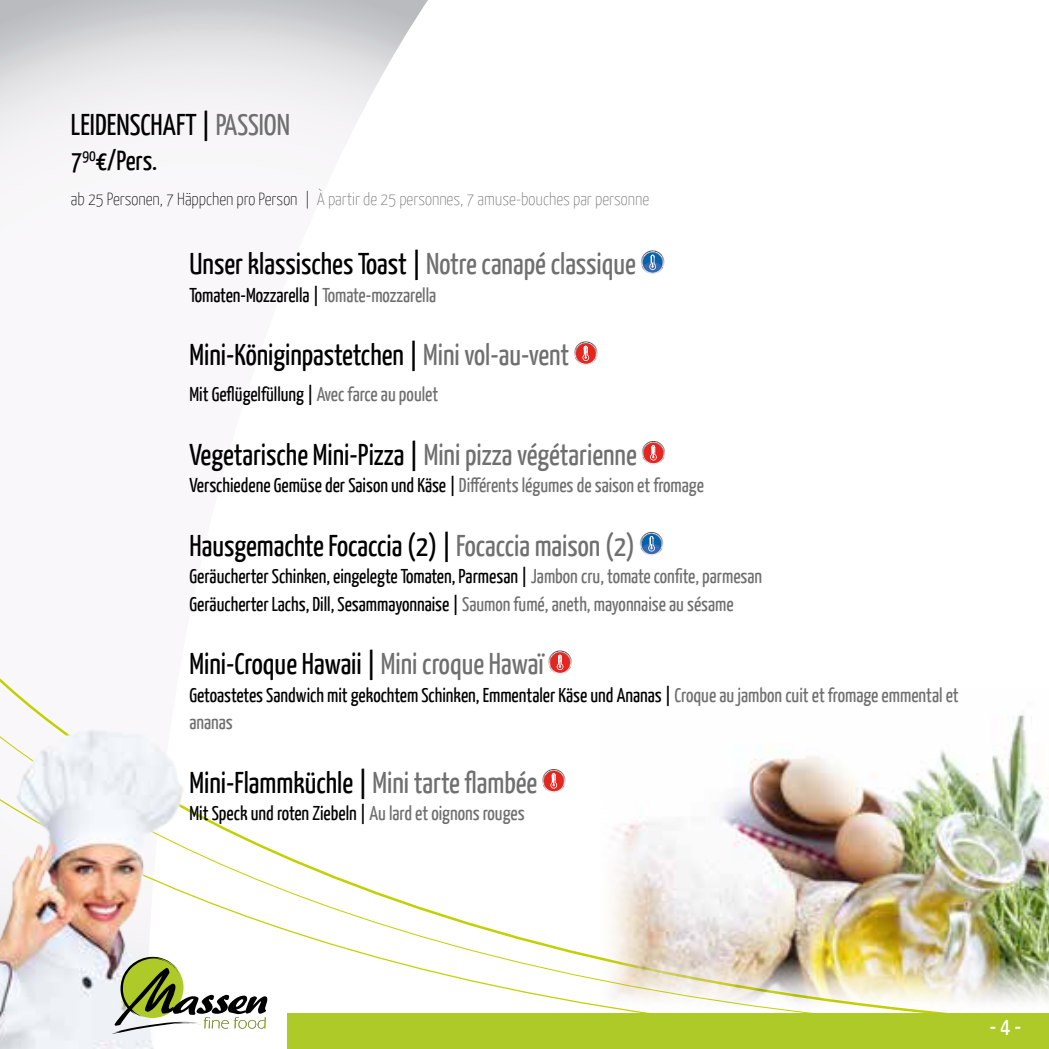
<style>
.page{position:relative;width:1049px;height:1049px;background:#fff}
.page>*{position:absolute;margin:0;border:0;box-sizing:border-box;transform-origin:0 0}
.t1{font:30px "Yanone Kaffeesatz";color:#000}
.t2{font:27.5px "Yanone Kaffeesatz";color:#000}
.t3{font:25px "Yanone Kaffeesatz";color:#fff}
.t4{font:20px/27.5px "Yanone Kaffeesatz";color:#000}
.t5{font:200 17.5px "Yanone Kaffeesatz";color:#706f6f}
.s1{color:#706f6f}
.s2{color:#000}
</style>
<div class="page">
<svg style="left:0;top:0;width:428px;height:177px"></svg>
<svg style="left:314px;top:778px;width:279px;height:228px"></svg>
<img style="left:0;top:724px;width:314px;height:325px">
<div style="left:287px;top:1013px;width:762px;height:36px;background:#adca28"></div>
<svg style="left:110px;top:957px;width:157px;height:77px"></svg>
<img style="left:593px;top:715px;width:456px;height:298px">
<img style="left:641px;top:250px;width:23px;height:18px">
<svg style="left:642px;top:252px;width:21px;height:21px"></svg>
<img style="left:574px;top:341px;width:23px;height:18px">
<img style="left:575px;top:343px;width:1px;height:17px">
<svg style="left:576px;top:343px;width:20px;height:21px"></svg>
<img style="left:642px;top:441px;width:23px;height:24px">
<img style="left:643px;top:463px;width:20px;height:1px">
<svg style="left:643px;top:442px;width:21px;height:21px"></svg>
<img style="left:640px;top:532px;width:23px;height:24px">
<img style="left:641px;top:554px;width:20px;height:1px">
<svg style="left:641px;top:533px;width:21px;height:21px"></svg>
<img style="left:548px;top:650px;width:24px;height:16px">
<img style="left:549px;top:652px;width:22px;height:17px">
<svg style="left:550px;top:652px;width:20px;height:21px"></svg>
<img style="left:542px;top:769px;width:23px;height:24px">
<img style="left:543px;top:770px;width:1px;height:21px">
<img style="left:544px;top:791px;width:20px;height:1px">
<svg style="left:544px;top:770px;width:20px;height:21px"></svg>
<h1 class="t1" style="left:71px;top:107px;width:221px">LEIDENSCHAFT | <span class="s1">PASSION</span></h1>
<h2 class="t2" style="left:71px;top:144px;width:88px">7<sup>90</sup>€/Pers.</h2>
<p class="t5" style="left:71px;top:188px;width:580px"><span class="s2">ab 25 Personen, 7 Häppchen pro Person |</span> À partir de 25 personnes, 7 amuse-bouches par personne</p>
<h1 class="t1" style="left:189px;top:245px;width:448px">Unser klassisches Toast | <span class="s1">Notre canapé classique</span></h1>
<p class="t4" style="left:189px;top:280px;width:248px">Tomaten-Mozzarella | <span class="s1">Tomate-mozzarella</span></p>
<h1 class="t1" style="left:189px;top:336px;width:381px">Mini-Königinpastetchen | <span class="s1">Mini vol-au-vent</span></h1>
<p class="t4" style="left:189px;top:380px;width:250px">Mit Geflügelfüllung | <span class="s1">Avec farce au poulet</span></p>
<h1 class="t1" style="left:189px;top:436px;width:449px">Vegetarische Mini-Pizza | <span class="s1">Mini pizza végétarienne</span></h1>
<p class="t4" style="left:189px;top:471px;width:516px">Verschiedene Gemüse der Saison und Käse | <span class="s1">Différents légumes de saison et fromage</span></p>
<h1 class="t1" style="left:189px;top:527px;width:447px">Hausgemachte Focaccia (2) | <span class="s1">Focaccia maison (2)</span></h1>
<p class="t4" style="left:189px;top:562px;width:574px">Geräucherter Schinken, eingelegte Tomaten, Parmesan | <span class="s1">Jambon cru, tomate confite, parmesan<br></span>Geräucherter Lachs, Dill, Sesammayonnaise | <span class="s1">Saumon fumé, aneth, mayonnaise au sésame</span></p>
<h1 class="t1" style="left:189px;top:645px;width:356px">Mini-Croque Hawaii | <span class="s1">Mini croque Hawaï</span></h1>
<p class="t4" style="left:189px;top:680px;width:771px">Getoastetes Sandwich mit gekochtem Schinken, Emmentaler Käse und Ananas | <span class="s1">Croque au jambon cuit et fromage emmental et ananas</span></p>
<h1 class="t1" style="left:189px;top:764px;width:349px">Mini-Flammküchle | <span class="s1">Mini tarte flambée</span></h1>
<p class="t4" style="left:189px;top:799px;width:337px">Mit Speck und roten Ziebeln | <span class="s1">Au lard et oignons rouges</span></p>
<p class="t3" style="left:989px;top:1011px;width:34px">- 4 -</p>
</div>
